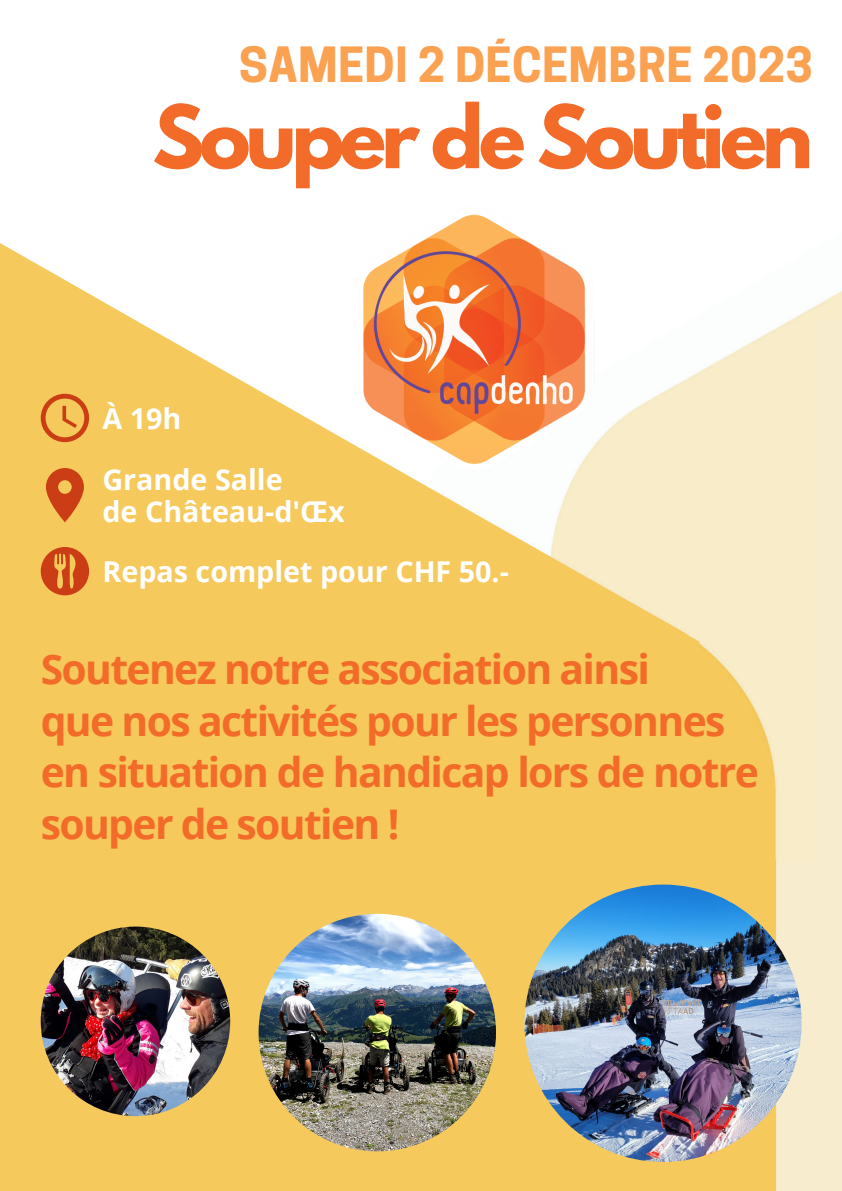
<style>
.page{position:relative;width:842px;height:1191px;background:#fff}
.page>*{position:absolute;margin:0;border:0;box-sizing:border-box;transform-origin:0 0}
.t1{font:700 77.3px "League Spartan";letter-spacing:-.065em;color:#f36b29}
.t2{font:700 45.6px "Cooper Hewitt";letter-spacing:.01em;color:#faa152}
.t3{font:700 40.9px/51.7px "Open Sans";letter-spacing:-.04em;color:#f36b29}
.t4{font:700 28.7px "Open Sans";color:#fff}
</style>
<div class="page">
<img style="left:0;top:243px;width:842px;height:947px">
<img style="left:524px;top:884px;width:278px;height:277px;border-radius:50%">
<img style="left:41px;top:926px;width:189px;height:189px;border-radius:50%">
<img style="left:259px;top:913px;width:237px;height:238px;border-radius:50%">
<img style="left:351px;top:214px;width:249px;height:257px">
<svg style="left:46px;top:468px;width:38px;height:54px;background:#db7330"></svg>
<svg style="left:41px;top:547px;width:48px;height:48px;background:#d96f2e"></svg>
<svg style="left:41px;top:394px;width:48px;height:48px;background:#e79b44"></svg>
<p class="t2" style="left:239px;top:47px;width:575px">SAMEDI 2 DÉCEMBRE 2023</p>
<p class="t1" style="left:152px;top:99px;width:662px">Souper de Soutien</p>
<p class="t4" style="left:102px;top:398px;width:80px">À 19h</p>
<p class="t4" style="left:102px;top:459px;width:182px">Grande Salle</p>
<p class="t4" style="left:102px;top:491px;width:244px">de Château-d'Œx</p>
<p class="t4" style="left:102px;top:551px;width:408px">Repas complet pour CHF 50.-</p>
<p class="t3" style="left:41px;top:642px;width:611px">Soutenez notre association ainsi</p>
<p class="t3" style="left:41px;top:693px;width:686px">que nos activités pour les personnes</p>
<p class="t3" style="left:41px;top:745px;width:720px">en situation de handicap lors de notre souper de soutien !</p>
</div>
